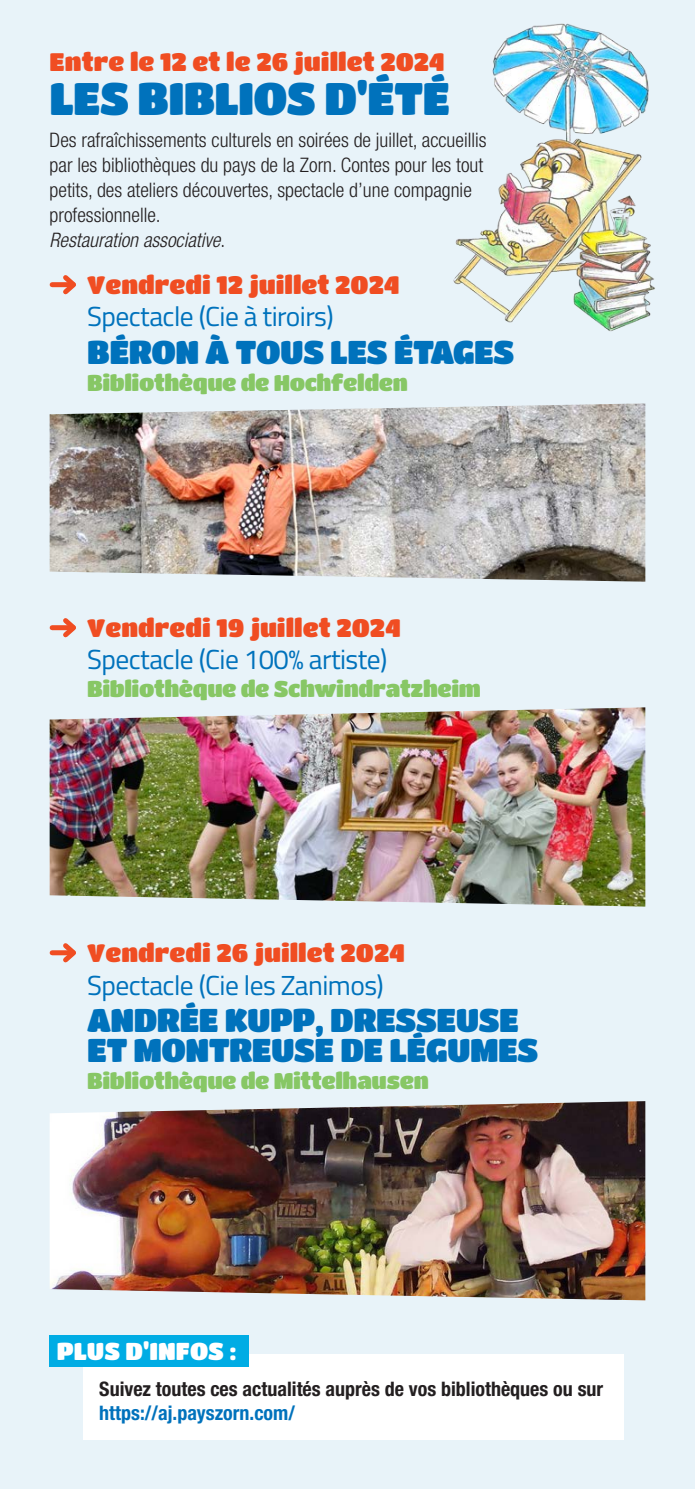
<style>
.page{position:relative;width:695px;height:1489px;background:#fff}
.page>*{position:absolute;margin:0;border:0;box-sizing:border-box;transform-origin:0 0}
.t1{font:45px "Titan One";letter-spacing:-.02em;color:#0072bc}
.t2{font:32.5px/30px "Titan One";letter-spacing:-.02em;color:#0072bc}
.t3{font:27.5px "Titillium Web";letter-spacing:-.02em;color:#0072bc}
.t4{font:25px "Titan One";color:#f04d22}
.t5{font:24px "Titan One";color:#fff}
.t6{font:22.5px "Titan One";letter-spacing:-.02em;color:#87c765}
.t7{font:300 condensed 20px/25px "Helvetica Neue LT Std";color:#231f20}
.t8{font:700 condensed 20px "Helvetica Neue LT Std";color:#231f20}
.t9{font:700 condensed 20px "Helvetica Neue LT Std";color:#0072bc}
.s1{font-style:italic}
</style>
<div class="page">
<div style="left:0;top:0;width:694px;height:1488px;background:#e8f3f9"></div>
<div style="left:83px;top:1353px;width:540px;height:86px;background:#fff"></div>
<div style="left:50px;top:1335px;width:199px;height:32px;background:#00ace4"></div>
<div style="left:52px;top:282px;width:21px;height:5px;background:#f04d22"></div>
<svg style="left:58px;top:275px;width:18px;height:20px"></svg>
<img style="left:453px;top:23px;width:202px;height:309px">
<div style="left:52px;top:625px;width:21px;height:5px;background:#f04d22"></div>
<svg style="left:58px;top:618px;width:18px;height:20px"></svg>
<div style="left:52px;top:950px;width:21px;height:5px;background:#f04d22"></div>
<svg style="left:58px;top:943px;width:18px;height:20px"></svg>
<img style="left:50px;top:707px;width:595px;height:199px">
<img style="left:50px;top:403px;width:595px;height:178px">
<img style="left:50px;top:1101px;width:595px;height:199px">
<p class="t4" style="left:50px;top:46px;width:396px">Entre le 12 et le 26 juillet 2024</p>
<h1 class="t1" style="left:50px;top:72px;width:398px">les Biblios d'été</h1>
<p class="t7" style="left:50px;top:128px;width:438px">Des rafraîchissements culturels en soirées de juillet, accueillis par les bibliothèques du pays de la Zorn. Contes pour les tout petits, des ateliers découvertes, spectacle d’une compagnie professionnelle.<br><span class="s1">Restauration associative</span>.</p>
<p class="t4" style="left:87px;top:270px;width:314px">Vendredi 12 juillet 2024</p>
<h3 class="t3" style="left:87px;top:296px;width:248px">Spectacle (Cie à tiroirs)</h3>
<h2 class="t2" style="left:50px;top:335px;width:28px">Bé</h2>
<h2 class="t2" style="left:129px;top:335px;width:387px">ron à tous les étages</h2>
<p class="t6" style="left:50px;top:369px;width:360px">Bibliothèque de Hochfelden</p>
<p class="t4" style="left:87px;top:613px;width:315px">Vendredi 19 juillet 2024</p>
<h3 class="t3" style="left:87px;top:639px;width:302px">Spectacle (Cie 100% artiste)</h3>
<p class="t6" style="left:50px;top:675px;width:433px">Bibliothèque de Schwindratzheim</p>
<p class="t4" style="left:87px;top:938px;width:319px">Vendredi 26 juillet 2024</p>
<h3 class="t3" style="left:87px;top:964px;width:298px">Spectacle (Cie les Zanimos)</h3>
<h2 class="t2" style="left:87px;top:1003px;width:453px;text-indent:-38px">Andrée Kupp, dresseuse et montreuse de légumes</h2>
<p class="t6" style="left:50px;top:1067px;width:380px">Bibliothèque de Mittelhausen</p>
<p class="t5" style="left:57px;top:1336px;width:181px">Plus d'infos :</p>
<p class="t8" style="left:99px;top:1376px;width:505px">Suivez toutes ces actualités auprès de vos bibliothèques ou sur</p>
<p class="t9" style="left:99px;top:1400px;width:197px">https://aj.payszorn.com/</p>
</div>
